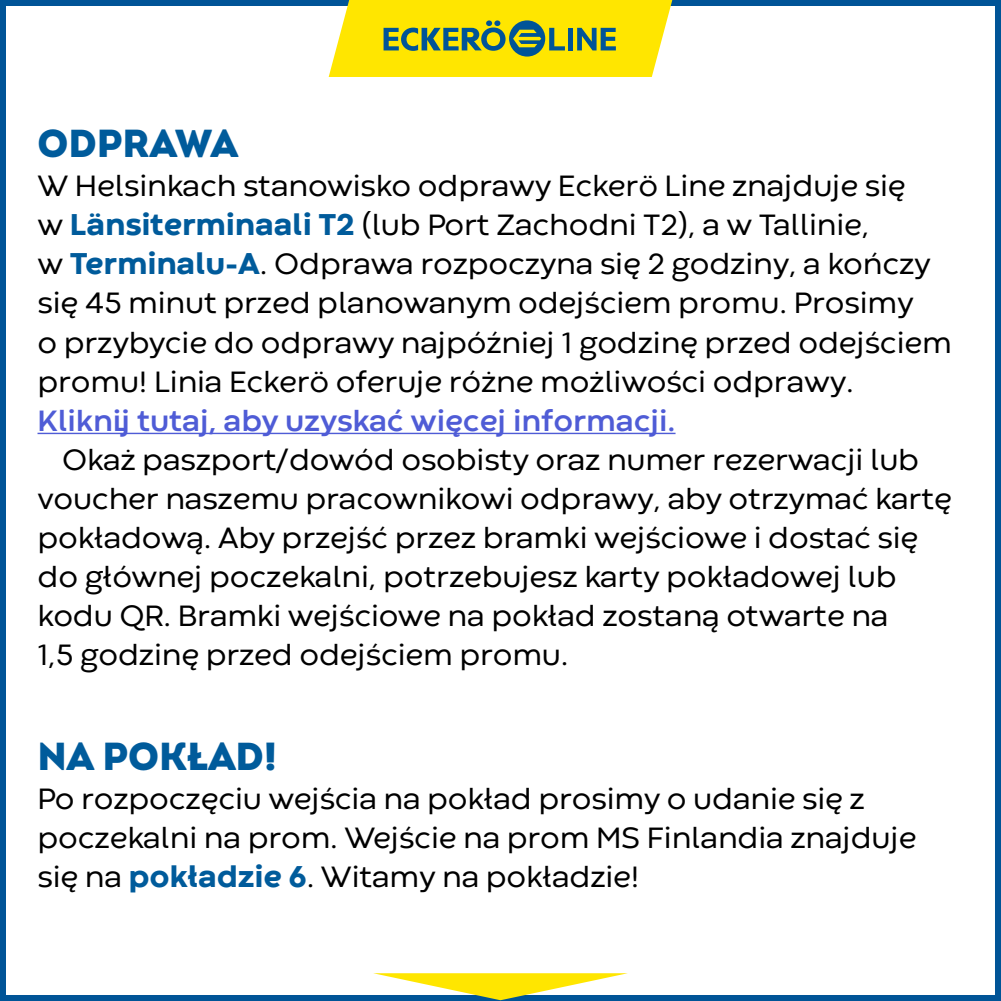
<style>
.page{position:relative;width:1001px;height:1001px;background:#fff}
.page>*{position:absolute;margin:0;border:0;box-sizing:border-box;transform-origin:0 0}
.Vahekas{font:900 39px "Intro";color:#005b9b}
.TEKST_taandeta{font:30.75px/39px "Codec Warm";letter-spacing:-.005em;color:#000}
.TEKST{font:30.75px/39px "Codec Warm";letter-spacing:-.005em;color:#000}
.s1{font-weight:800;font-size:31.5px;color:#005b9b}
.s2{font-weight:700;color:#4f5cd6}
</style>
<div class="page">
<hr style="left:38px;top:433px;width:637px;height:1px;background:#4f5cd6">
<div style="left:0;top:0;width:1000px;height:1000px;border:6px solid #005497"></div>
<svg style="left:329px;top:0;width:343px;height:77px;background:#e0d520"></svg>
<div style="left:568px;top:28px;width:5px;height:22px;background:#005497"></div>
<svg style="left:373px;top:973px;width:255px;height:27px"></svg>
<p class="Vahekas" style="left:38px;top:118px;width:202px">ODPRAWA</p>
<p class="TEKST_taandeta" style="left:38px;top:168px;width:915px">W Helsinkach stanowisko odprawy Eckerö Line znajduje się<br>w <span class="s1">Länsiterminaali T2</span> (lub Port Zachodni T2), a w Tallinie,<br>w <span class="s1">Terminalu-A</span>. Odprawa rozpoczyna się 2 godziny, a kończy się 45 minut przed planowanym odejściem promu. Prosimy<br>o przybycie do odprawy najpóźniej 1 godzinę przed odejściem promu! Linia Eckerö oferuje różne możliwości odprawy.<br><span class="s2">Kliknij tutaj, aby uzyskać więcej informacji.</span></p>
<p class="TEKST" style="left:38px;top:441px;width:915px;text-indent:25px">Okaż paszport/dowód osobisty oraz numer rezerwacji lub voucher naszemu pracownikowi odprawy, aby otrzymać kartę pokładową. Aby przejść przez bramki wejściowe i dostać się do głównej poczekalni, potrzebujesz karty pokładowej lub kodu QR. Bramki wejściowe na pokład zostaną otwarte na<br>1,5 godzinę przed odejściem promu.</p>
<p class="Vahekas" style="left:38px;top:730px;width:241px">NA POKŁAD!</p>
<p class="TEKST_taandeta" style="left:38px;top:781px;width:880px">Po rozpoczęciu wejścia na pokład prosimy o udanie się z poczekalni na prom. Wejście na prom MS Finlandia znajduje się na <span class="s1">pokładzie 6</span>. Witamy na pokładzie!</p>
</div>
